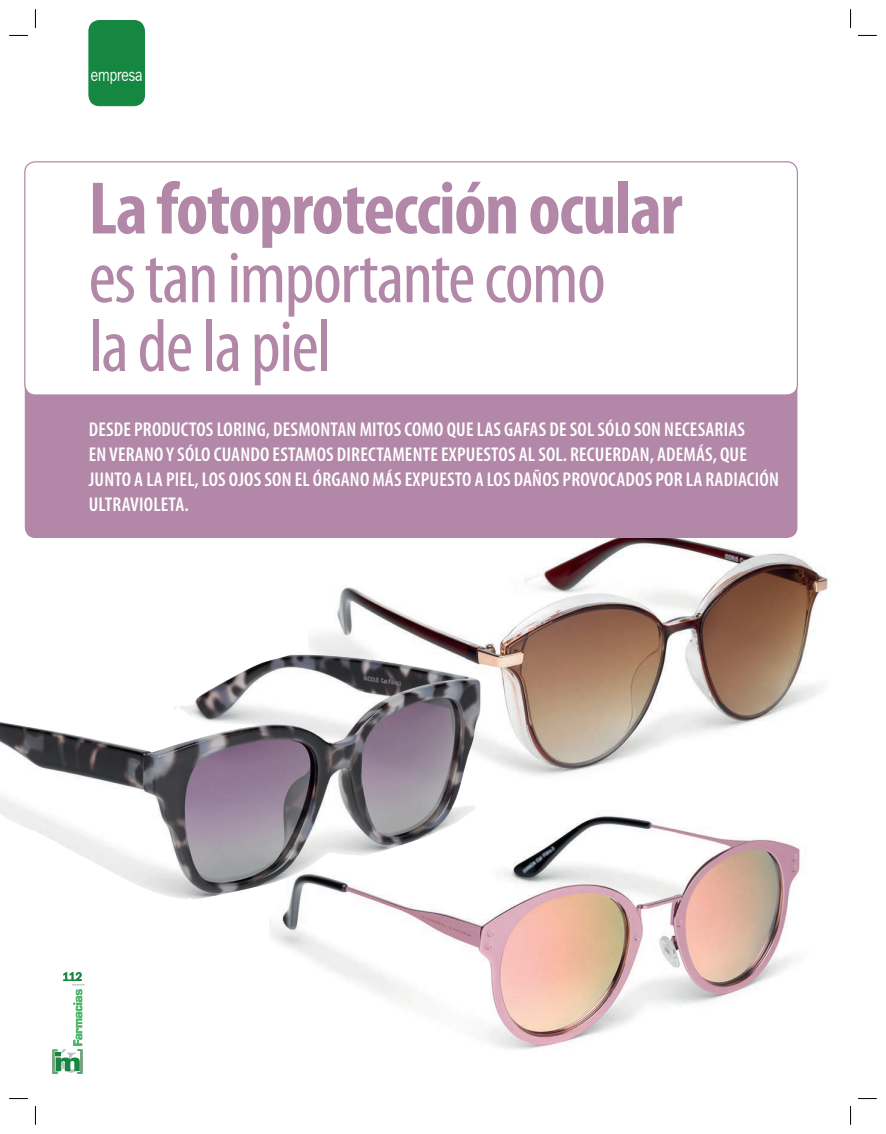
<style>
.page{position:relative;width:886px;height:1134px;background:#fff}
.page>*{position:absolute;margin:0;border:0;box-sizing:border-box;transform-origin:0 0}
.t1{font:condensed 75px/68.8px "Myriad Pro";letter-spacing:-.02em;color:#b287a7}
.t2{font:700 condensed 75px "Myriad Pro";letter-spacing:-.02em;color:#b287a7}
.t3{font:600 condensed 20px/25px "Myriad Pro";letter-spacing:.01em;color:#fff}
.t4{font:17.5px "Franklin Gothic IT Cby BT";color:#fff;scale:.8 1}
.t5{font:600 12.5px "Franklin Gothic IT Cby BT";color:#168741;scale:.9 1}
.t6{font:12.5px "Franklin Gothic IT Cby BT";color:#c1c2c3}
</style>
<div class="page">
<div style="left:89px;top:21px;width:55px;height:85px;background:#168741;border-radius:11px"></div>
<div style="left:89px;top:20px;width:56px;height:86px;border:1px solid #168741;border-radius:11px"></div>
<img style="left:308px;top:521px;width:521px;height:255px">
<img style="left:270px;top:815px;width:530px;height:235px">
<img style="left:0;top:655px;width:491px;height:246px">
<div style="left:25px;top:369px;width:772px;height:169px;background:#b287a7;border-radius:11px"></div>
<div style="left:25px;top:162px;width:772px;height:233px;background:#fff;border-radius:11px"></div>
<div style="left:24px;top:161px;width:774px;height:235px;border:1px solid #b287a7;border-radius:11px"></div>
<svg style="left:53px;top:989px;width:29px;height:84px"></svg>
<svg style="left:9px;top:35px;width:19px;height:1px"></svg>
<svg style="left:858px;top:35px;width:19px;height:1px"></svg>
<svg style="left:9px;top:1098px;width:19px;height:1px"></svg>
<svg style="left:858px;top:1098px;width:19px;height:1px"></svg>
<svg style="left:35px;top:9px;width:1px;height:19px"></svg>
<svg style="left:35px;top:1106px;width:1px;height:19px"></svg>
<svg style="left:850px;top:9px;width:1px;height:19px"></svg>
<svg style="left:850px;top:1106px;width:1px;height:19px"></svg>
<p class="t4" style="left:91px;top:64px;width:66px">empresa</p>
<h1 class="t2" style="left:89px;top:162px;width:595px">La fotoprotección ocular</h1>
<h1 class="t1" style="left:89px;top:242px;width:519px">es tan importante como la de la piel</h1>
<p class="t3" style="left:89px;top:418px;width:692px">DESDE PRODUCTOS LORING, DESMONTAN MITOS COMO QUE LAS GAFAS DE SOL SÓLO SON NECESARIAS<br>EN VERANO Y SÓLO CUANDO ESTAMOS DIRECTAMENTE EXPUESTOS AL SOL. RECUERDAN, ADEMÁS, QUE JUNTO A LA PIEL, LOS OJOS SON EL ÓRGANO MÁS EXPUESTO A LOS DAÑOS PROVOCADOS POR LA RADIACIÓN ULTRAVIOLETA.</p>
<p class="t5" style="left:62px;top:969px;width:24px">112</p>
<p class="t6" style="left:70px;top:987px;width:8px;rotate:-90deg">|</p>
</div>
